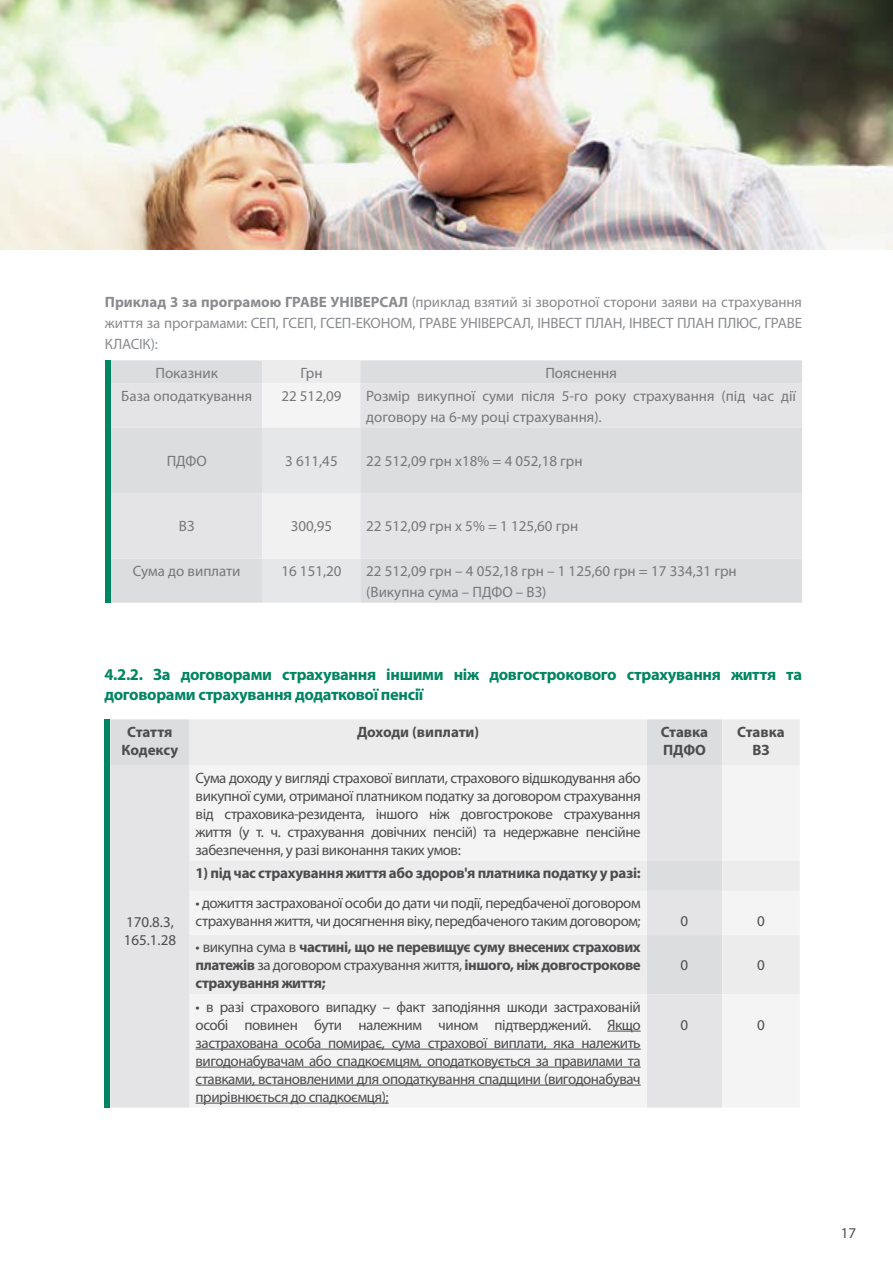
<style>
.page{position:relative;width:893px;height:1263px;background:#fff}
.page>*{position:absolute;margin:0;border:0;box-sizing:border-box;transform-origin:0 0}
.t1{font:700 16.5px/19.5px "Myriad Pro";letter-spacing:-.02em;color:#008562}
.t2{font:15px/18px "Myriad Pro";letter-spacing:-.03em;color:#4d4d4f}
.t3{font:15px/21px "Myriad Pro";color:#77787b}
.t4{font:700 15px/18px "Myriad Pro";letter-spacing:-.02em;color:#4d4d4f;text-align:center}
.t5{font:15px/21px "Myriad Pro";letter-spacing:-.015em;color:#898b8e;text-align:justify}
.t6{font:700 15px/18px "Myriad Pro";color:#4d4d4f}
.s1{font-weight:700}
.s2{font-weight:400}
</style>
<div class="page">
<img style="left:0;top:0;width:893px;height:250px">
<div style="left:110px;top:719px;width:80px;height:47px;background:#dcddde"></div>
<svg style="left:190px;top:719px;width:610px;height:47px;background:#eaeaeb"></svg>
<div style="left:110px;top:766px;width:80px;height:341px;background:#e4e4e6"></div>
<svg style="left:190px;top:766px;width:610px;height:341px;fill:#f4f4f5"></svg>
<hr style="left:607px;top:1031px;width:34px;height:1px;background:#4d4d4f">
<hr style="left:196px;top:1049px;width:445px;height:1px;background:#4d4d4f">
<hr style="left:196px;top:1067px;width:445px;height:1px;background:#4d4d4f">
<hr style="left:196px;top:1085px;width:445px;height:1px;background:#4d4d4f">
<hr style="left:196px;top:1103px;width:193px;height:1px;background:#4d4d4f">
<div style="left:104px;top:719px;width:6px;height:389px;background:#008562"></div>
<div style="left:111px;top:360px;width:691px;height:243px;background:#dcddde"></div>
<div style="left:263px;top:360px;width:97px;height:24px;background:#ececed"></div>
<div style="left:111px;top:384px;width:691px;height:174px;background:#e4e4e6"></div>
<div style="left:263px;top:384px;width:97px;height:44px;background:#f4f4f5"></div>
<div style="left:263px;top:428px;width:97px;height:175px;background:#e6e7e8"></div>
<div style="left:263px;top:493px;width:97px;height:65px;background:#f1f1f2"></div>
<div style="left:105px;top:360px;width:6px;height:242px;background:#008562"></div>
<p class="t5" style="left:105px;top:291px;width:699px"><span class="s1">Приклад 3 за програмою ГРАВЕ УНІВЕРСАЛ</span> (приклад взятий зі зворотної сторони заяви на страхування життя за програмами: СЕП, ГСЕП, ГСЕП-ЕКОНОМ, ГРАВЕ УНІВЕРСАЛ, ІНВЕСТ ПЛАН, ІНВЕСТ ПЛАН ПЛЮС, ГРАВЕ КЛАСІК):</p>
<p class="t3" style="left:155px;top:362px;width:64px">Показник</p>
<p class="t3" style="left:300px;top:362px;width:24px">Грн</p>
<p class="t3" style="left:545px;top:362px;width:73px">Пояснення</p>
<p class="t3" style="left:121px;top:385px;width:132px">База оподаткування</p>
<p class="t3" style="left:281px;top:385px;width:62px">22 512,09</p>
<p class="t3" style="left:366px;top:385px;width:431px">Розмір викупної суми після 5-го року страхування (під час дії договору на 6-му році страхування).</p>
<p class="t3" style="left:167px;top:450px;width:42px">ПДФО</p>
<p class="t3" style="left:285px;top:450px;width:54px">3 611,45</p>
<p class="t3" style="left:366px;top:450px;width:218px">22 512,09 грн х18% = 4 052,18 грн</p>
<p class="t3" style="left:179px;top:516px;width:17px">ВЗ</p>
<p class="t3" style="left:291px;top:516px;width:43px">300,95</p>
<p class="t3" style="left:366px;top:516px;width:213px">22 512,09 грн х 5% = 1 125,60 грн</p>
<p class="t3" style="left:133px;top:560px;width:109px">Сума до виплати</p>
<p class="t3" style="left:281px;top:560px;width:62px">16 151,20</p>
<p class="t3" style="left:366px;top:560px;width:372px">22 512,09 грн – 4 052,18 грн – 1 125,60 грн = 17 334,31 грн (Викупна сума – ПДФО – ВЗ)</p>
<p class="t1" style="left:104px;top:664px;width:699px">4.2.2. За договорами страхування іншими ніж довгострокового страхування життя та договорами страхування додаткової пенсії</p>
<p class="t4" style="left:122px;top:722px;width:58px">Стаття<br>Кодексу</p>
<p class="t4" style="left:357px;top:722px;width:124px">Доходи (виплати)</p>
<p class="t6" style="left:661px;top:722px;width:49px">Ставка<br>ПДФО</p>
<p class="t6" style="left:737px;top:722px;width:49px;text-align:center">Ставка<br>ВЗ</p>
<p class="t2" style="left:124px;top:913px;width:54px">170.8.3,<br>165.1.28</p>
<p class="t2" style="left:196px;top:769px;width:447px;text-align:justify">Сума доходу у вигляді страхової виплати, страхового відшкодування або викупної суми, отриманої платником податку за договором страхування від страховика-резидента, іншого ніж довгострокове страхування життя (у т. ч. страхування довічних пенсій) та недержавне пенсійне забезпечення, у разі виконання таких умов:</p>
<p class="t4" style="left:196px;top:864px;width:447px">1) під час страхування життя або здоров'я платника податку у разі:</p>
<p class="t2" style="left:196px;top:894px;width:447px">• дожиття застрахованої особи до дати чи події, передбаченої договором страхування життя, чи досягнення віку, передбаченого таким договором;</p>
<p class="t4" style="left:196px;top:938px;width:447px;text-align:justify"><span class="s2">• викупна сума в</span> частині, що не перевищує суму внесених страхових платежів <span class="s2">за договором страхування життя,</span> іншого, ніж довгострокове страхування життя;</p>
<p class="t2" style="left:196px;top:997px;width:447px;text-align:justify">• в разі страхового випадку – факт заподіяння шкоди застрахованій особі повинен бути належним чином підтверджений. Якщо застрахована особа помирає, сума страхової виплати, яка належить вигодонабувачам або спадкоємцям, оподатковується за правилами та ставками, встановленими для оподаткування спадщини (вигодонабувач прирівнюється до спадкоємця);</p>
<p class="t2" style="left:681px;top:912px;width:9px">0</p>
<p class="t2" style="left:757px;top:912px;width:9px">0</p>
<p class="t2" style="left:681px;top:956px;width:9px">0</p>
<p class="t2" style="left:757px;top:956px;width:9px">0</p>
<p class="t2" style="left:681px;top:1015px;width:9px">0</p>
<p class="t2" style="left:757px;top:1015px;width:9px">0</p>
<p class="t2" style="left:841px;top:1224px;width:17px">17</p>
</div>
